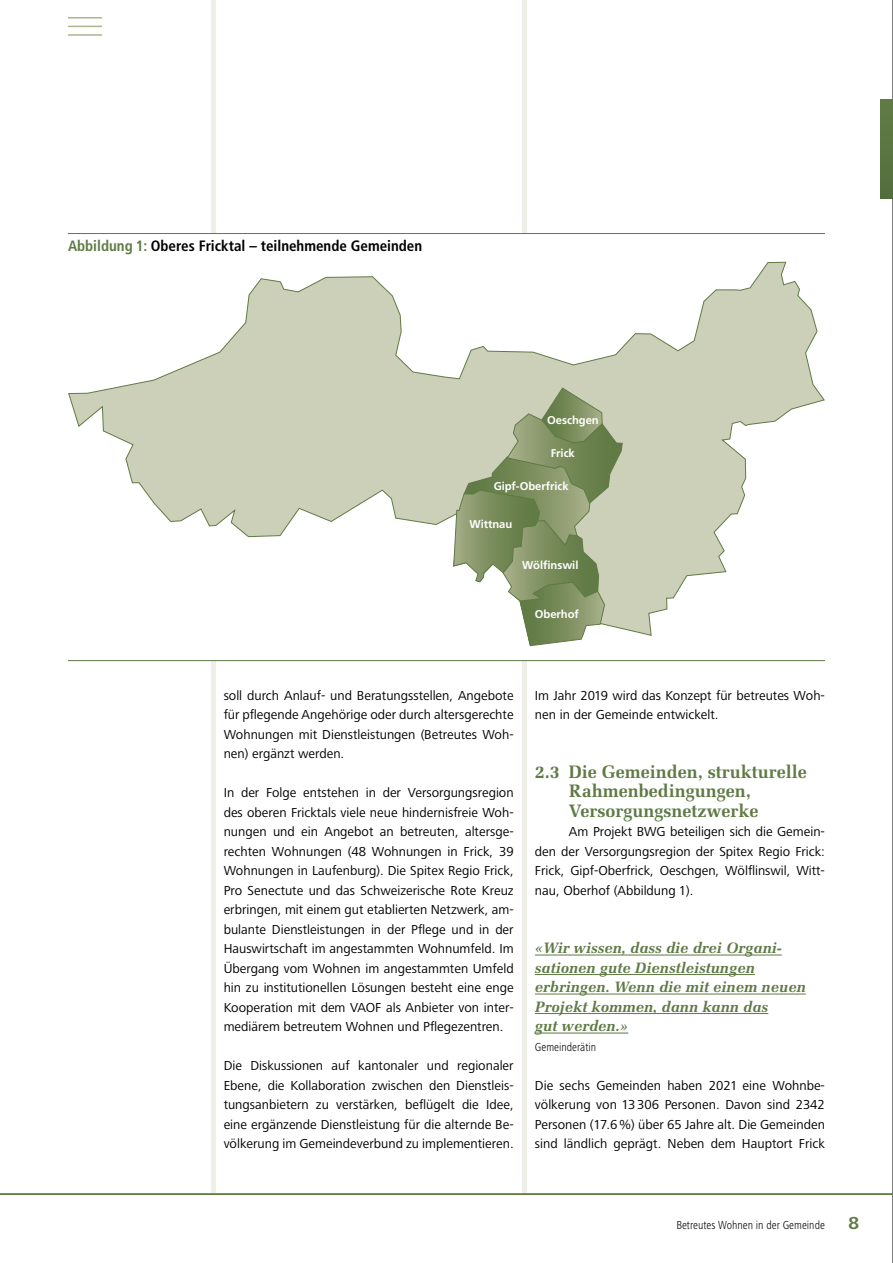
<style>
.page{position:relative;width:893px;height:1263px;background:#fff}
.page>*{position:absolute;margin:0;border:0;box-sizing:border-box;transform-origin:0 0}
.Subheadline_frutiger{font:700 18px/19.5px "Melior LT";color:#5f7a45}
.t1{font:700 18px "Frutiger Next LT";color:#5f7a45}
.Interwiev{font:italic 700 15px/19.5px "Melior LT";color:#5f7a45}
.Titel_Grafiken_NEU{font:700 condensed 15px "Frutiger LT";color:#000}
.body_text_frutiger{font:13.5px/19.5px "Frutiger Next LT";color:#000;text-align:justify}
.Interwiev-2{font:300 condensed 12px "Frutiger Next LT";color:#000}
.Grafik_Beschriftung{font:700 11.25px "Frutiger LT";letter-spacing:-.005em;color:#fff}
.s1{color:#5f7a45}
</style>
<div class="page">
<hr style="left:522px;top:0;width:4px;height:1194px;background:#efefe7">
<hr style="left:211px;top:0;width:4px;height:1194px;background:#efefe7">
<hr style="left:892px;top:0;width:1px;height:1263px;background:#000">
<div style="left:880px;top:99px;width:13px;height:100px;background:#5b7642"></div>
<hr style="left:68px;top:17px;width:34px;height:2px;background:#acb490">
<hr style="left:68px;top:26px;width:34px;height:1px;background:#acb490">
<hr style="left:68px;top:34px;width:34px;height:2px;background:#acb490">
<div style="left:68px;top:233px;width:757px;height:427px;background:#fff"></div>
<svg style="left:68px;top:261px;width:757px;height:375px"></svg>
<svg style="left:453px;top:387px;width:170px;height:259px;background:#a5b08e"></svg>
<hr style="left:68px;top:233px;width:757px;height:1px;background:#5f7a45">
<hr style="left:68px;top:660px;width:757px;height:1px;background:#5f7a45">
<hr style="left:0;top:1193px;width:893px;height:2px;background:#5f7a45">
<hr style="left:535px;top:955px;width:247px;height:1px;background:#5f7a45">
<hr style="left:535px;top:974px;width:220px;height:1px;background:#5f7a45">
<hr style="left:535px;top:994px;width:271px;height:1px;background:#5f7a45">
<hr style="left:535px;top:1013px;width:233px;height:1px;background:#5f7a45">
<hr style="left:535px;top:1033px;width:93px;height:1px;background:#5f7a45">
<p class="Titel_Grafiken_NEU" style="left:68px;top:237px;width:356px"><span class="s1">Abbildung 1:</span> Oberes Fricktal – teilnehmende Gemeinden</p>
<p class="Grafik_Beschriftung" style="left:547px;top:413px;width:53px">Oeschgen</p>
<p class="Grafik_Beschriftung" style="left:551px;top:447px;width:26px">Frick</p>
<p class="Grafik_Beschriftung" style="left:494px;top:480px;width:76px">Gipf-Oberfrick</p>
<p class="Grafik_Beschriftung" style="left:470px;top:517px;width:44px">Wittnau</p>
<p class="Grafik_Beschriftung" style="left:522px;top:558px;width:58px">Wölfinswil</p>
<p class="Grafik_Beschriftung" style="left:535px;top:607px;width:46px">Oberhof</p>
<p class="body_text_frutiger" style="left:224px;top:685px;width:291px">soll durch Anlauf- und Beratungsstellen, Angebote für pflegende Angehörige oder durch altersgerechte Wohnungen mit Dienstleistungen (Betreutes Woh&shy;nen) ergänzt werden.</p>
<p class="body_text_frutiger" style="left:224px;top:783px;width:292px">In der Folge entstehen in der Versorgungsregion des oberen Fricktals viele neue hindernisfreie Woh&shy;nungen und ein Angebot an betreuten, altersge&shy;rechten Wohnungen (48 Wohnungen in Frick, 39<br>Wohnungen in Laufenburg). Die Spitex Regio Frick, Pro Senectute und das Schweizerische Rote Kreuz erbringen, mit einem gut etablierten Netzwerk, am&shy;bulante Dienstleistungen in der Pflege und in der Hauswirtschaft im angestammten Wohnumfeld. Im Übergang vom Wohnen im angestammten Umfeld hin zu institutionellen Lösungen besteht eine enge Kooperation mit dem VAOF als Anbieter von inter&shy;mediärem betreutem Wohnen und Pflegezentren.</p>
<p class="body_text_frutiger" style="left:224px;top:1056px;width:292px">Die Diskussionen auf kantonaler und regionaler Ebene, die Kollaboration zwischen den Dienstleis&shy;tungsanbietern zu verstärken, beflügelt die Idee, eine ergänzende Dienstleistung für die alternde Be&shy;völkerung im Gemeindeverbund zu implementieren.</p>
<p class="body_text_frutiger" style="left:535px;top:685px;width:291px">Im Jahr 2019 wird das Konzept für betreutes Woh&shy;nen in der Gemeinde entwickelt.</p>
<p class="Subheadline_frutiger" style="left:569px;top:762px;width:239px;text-indent:-34px">2.3 Die Gemeinden, strukturelle<br>Rahmenbedingungen,<br>Versorgungsnetzwerke</p>
<p class="body_text_frutiger" style="left:535px;top:822px;width:292px;text-indent:34px">Am Projekt BWG beteiligen sich die Gemein&shy;den der Versorgungsregion der Spitex Regio Frick:<br>Frick, Gipf-Oberfrick, Oeschgen, Wölflinswil, Witt&shy;nau, Oberhof (Abbildung 1).</p>
<p class="Interwiev" style="left:535px;top:938px;width:248px">«Wir wissen, dass die drei Organi&shy;sationen gute Dienstleistungen</p>
<p class="Interwiev" style="left:535px;top:977px;width:272px">erbringen. Wenn die mit einem neuen<br>Projekt kommen, dann kann das<br>gut werden.»</p>
<p class="Interwiev-2" style="left:535px;top:1040px;width:63px">Gemeinderätin</p>
<p class="body_text_frutiger" style="left:535px;top:1075px;width:291px">Die sechs Gemeinden haben 2021 eine Wohnbe&shy;völkerung von 13306 Personen. Davon sind 2342<br>Personen (17.6%) über 65 Jahre alt. Die Gemeinden sind ländlich geprägt. Neben dem Hauptort Frick</p>
<p class="Interwiev-2" style="left:676px;top:1218px;width:150px">Betreutes Wohnen in der Gemeinde</p>
<h1 class="t1" style="left:848px;top:1213px;width:12px">8</h1>
</div>
